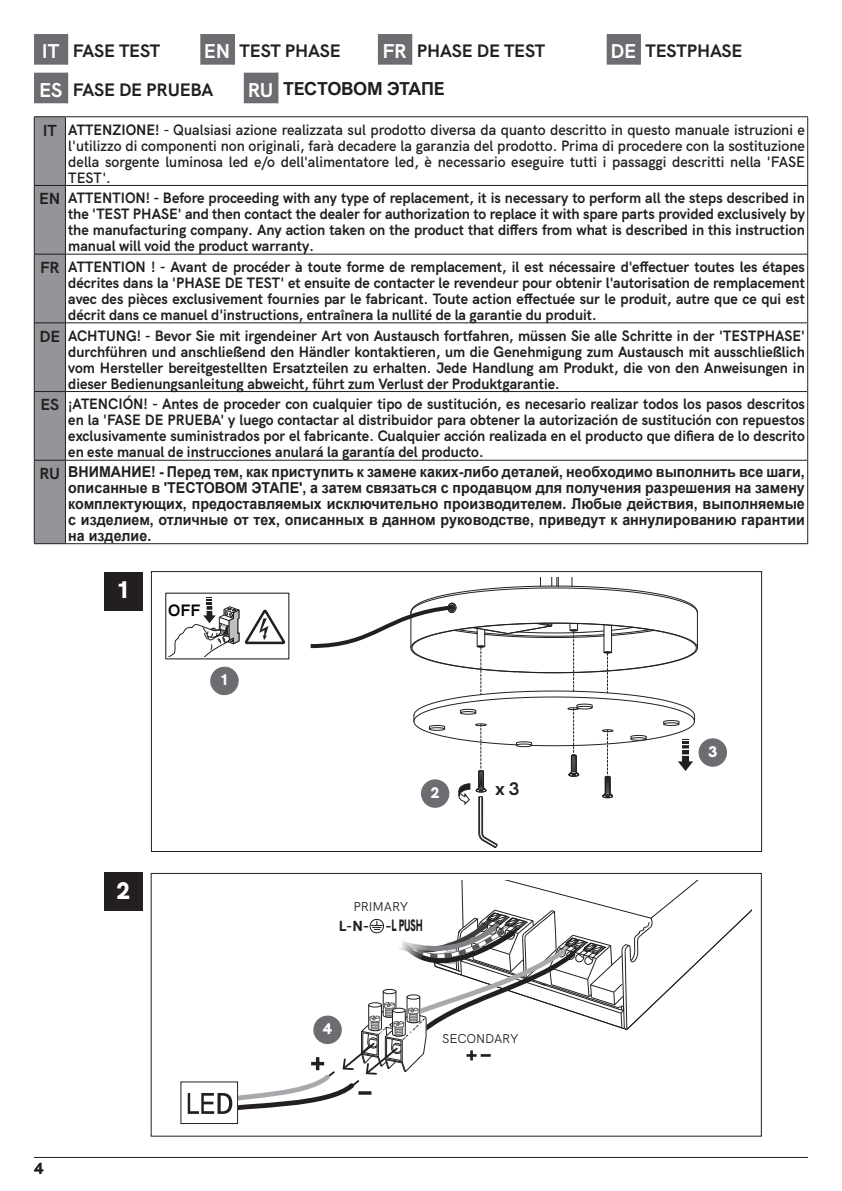
<style>
.page{position:relative;width:842px;height:1191px;background:#fff}
.page>*{position:absolute;margin:0;border:0;box-sizing:border-box;transform-origin:0 0}
.t1{font:900 24px "HK Grotesk";color:#fff}
.t2{font:700 18.2px "HK Grotesk";color:#231f20}
.t3{font:700 18px "HK Grotesk";letter-spacing:-.01em;color:#231f20}
.t4{font:700 18px "Arial Nova";letter-spacing:-.02em;color:#231f20}
.t5{font:900 16.6px "HK Grotesk";color:#231f20;scale:.59 1}
.t6{font:700 16.4px "HK Grotesk";color:#000001}
.t7{font:700 16px "HK Grotesk";color:#231f20}
.t8{font:900 15.4px "HK Grotesk";color:#fff}
.t9{font:700 15px/16px "HK Grotesk";color:#231f20;text-align:justify;scale:.95 1}
.t10{font:700 15px/16px "Arial";color:#231f20;text-align:justify;scale:.95 1}
.t11{font:600 15px/16px "HK Grotesk";color:#231f20;text-align:justify;scale:.95 1}
.t12{font:12.8px "HK Grotesk";letter-spacing:-.01em;color:#231f20}
.s1{font-size:20px;color:#fff}
.s2{font-family:"HK Grotesk";font-size:20px;color:#fff}
.s3{font-weight:700;font-size:16px}
.s4{font-weight:700}
.s5{font-size:16px}
.s6{font-family:"HK Grotesk";font-size:16px}
.s7{font-weight:800;font-size:14.6px}
.s8{font-weight:700;font-size:14.6px}
</style>
<div class="page">
<hr style="left:34px;top:1157px;width:774px;height:1px;background:#231f20">
<div style="left:104px;top:872px;width:39px;height:39px;background:#231f20"></div>
<div style="left:104px;top:572px;width:39px;height:39px;background:#231f20"></div>
<div style="left:151px;top:873px;width:611px;height:263px;border:1px solid #231f20"></div>
<div style="left:151px;top:571px;width:611px;height:281px;border:1px solid #231f20"></div>
<svg style="left:166px;top:593px;width:119px;height:63px"></svg>
<div style="left:699px;top:739px;width:27px;height:27px;background:#6c6d70;border-radius:50%"></div>
<div style="left:698px;top:738px;width:29px;height:28px;border:1px solid #6c6d70;border-radius:50%"></div>
<svg style="left:210px;top:666px;width:29px;height:30px"></svg>
<svg style="left:310px;top:578px;width:393px;height:269px"></svg>
<div style="left:180px;top:1081px;width:58px;height:43px;border:1px solid #231f20"></div>
<svg style="left:188px;top:880px;width:564px;height:234px"></svg>
<svg style="left:34px;top:34px;width:605px;height:31px"></svg>
<hr style="left:66px;top:34px;width:2px;height:31px;background:#6c6d70">
<hr style="left:233px;top:34px;width:2px;height:31px;background:#6c6d70">
<hr style="left:410px;top:34px;width:2px;height:31px;background:#6c6d70">
<hr style="left:639px;top:34px;width:2px;height:31px;background:#6c6d70">
<svg style="left:34px;top:73px;width:242px;height:30px"></svg>
<hr style="left:66px;top:73px;width:2px;height:30px;background:#6c6d70">
<hr style="left:276px;top:73px;width:2px;height:30px;background:#6c6d70">
<div style="left:35px;top:117px;width:30px;height:426px;background:#939598"></div>
<hr style="left:34px;top:116px;width:31px;height:1px;background:#231f20">
<hr style="left:65px;top:116px;width:743px;height:1px;background:#231f20">
<hr style="left:35px;top:322px;width:30px;height:1px;background:#231f20">
<hr style="left:66px;top:322px;width:742px;height:1px;background:#231f20">
<hr style="left:807px;top:323px;width:1px;height:68px;background:#231f20">
<hr style="left:807px;top:391px;width:1px;height:69px;background:#231f20">
<hr style="left:807px;top:460px;width:1px;height:83px;background:#231f20">
<hr style="left:34px;top:543px;width:31px;height:1px;background:#231f20">
<hr style="left:65px;top:543px;width:743px;height:1px;background:#231f20">
<hr style="left:807px;top:186px;width:1px;height:68px;background:#231f20">
<hr style="left:807px;top:254px;width:1px;height:68px;background:#231f20">
<hr style="left:34px;top:392px;width:1px;height:68px;background:#231f20">
<hr style="left:65px;top:392px;width:1px;height:68px;background:#231f20">
<hr style="left:34px;top:460px;width:1px;height:83px;background:#231f20">
<hr style="left:65px;top:460px;width:1px;height:83px;background:#231f20">
<hr style="left:34px;top:391px;width:31px;height:1px;background:#231f20">
<hr style="left:34px;top:460px;width:31px;height:1px;background:#231f20">
<hr style="left:34px;top:117px;width:1px;height:68px;background:#231f20">
<hr style="left:65px;top:117px;width:1px;height:68px;background:#231f20">
<hr style="left:34px;top:185px;width:31px;height:1px;background:#231f20">
<hr style="left:34px;top:186px;width:1px;height:68px;background:#231f20">
<hr style="left:65px;top:185px;width:743px;height:1px;background:#231f20">
<hr style="left:65px;top:186px;width:1px;height:68px;background:#231f20">
<hr style="left:34px;top:254px;width:31px;height:1px;background:#231f20">
<hr style="left:34px;top:254px;width:1px;height:69px;background:#231f20">
<hr style="left:65px;top:254px;width:743px;height:1px;background:#231f20">
<hr style="left:65px;top:254px;width:1px;height:69px;background:#231f20">
<hr style="left:807px;top:117px;width:1px;height:68px;background:#231f20">
<hr style="left:34px;top:323px;width:1px;height:68px;background:#231f20">
<hr style="left:65px;top:323px;width:1px;height:68px;background:#231f20">
<hr style="left:65px;top:391px;width:742px;height:1px;background:#231f20">
<hr style="left:65px;top:460px;width:742px;height:1px;background:#231f20">
<p class="t3" style="left:42px;top:37px;width:120px"><span class="s1">IT</span> FASE TEST</p>
<p class="t3" style="left:204px;top:37px;width:138px"><span class="s1">EN</span> TEST PHASE</p>
<p class="t3" style="left:382px;top:37px;width:164px"><span class="s1">FR</span> PHASE DE TEST</p>
<p class="t3" style="left:610px;top:37px;width:134px"><span class="s1">DE</span> TESTPHASE</p>
<p class="t3" style="left:39px;top:75px;width:176px"><span class="s1">ES</span> FASE DE PRUEBA</p>
<p class="t4" style="left:248px;top:78px;width:199px"><span class="s2">RU</span> ТЕСТОВОМ ЭТАПЕ</p>
<p class="t11" style="left:68px;top:120px;width:777px;text-indent:-25px"><span class="s3">IT</span> <span class="s4">ATTENZIONE!</span> - Qualsiasi azione realizzata sul prodotto diversa da quanto descritto in questo manuale istruzioni e l'utilizzo di componenti non originali, farà decadere la garanzia del prodotto. Prima di procedere con la sostituzione della sorgente luminosa led e/o dell'alimentatore led, è necessario eseguire tutti i passaggi descritti nella 'FASE TEST'.</p>
<p class="t9" style="left:68px;top:189px;width:777px;text-indent:-29px"><span class="s5">EN</span> ATTENTION! - Before proceeding with any type of replacement, it is necessary to perform all the steps described in the 'TEST PHASE' and then contact the dealer for authorization to replace it with spare parts provided exclusively by the manufacturing company. Any action taken on the product that differs from what is described in this instruction manual will void the product warranty.</p>
<p class="t9" style="left:68px;top:257px;width:777px;text-indent:-28px"><span class="s5">FR</span> ATTENTION ! - Avant de procéder à toute forme de remplacement, il est nécessaire d'effectuer toutes les étapes décrites dans la 'PHASE DE TEST' et ensuite de contacter le revendeur pour obtenir l'autorisation de remplacement avec des pièces exclusivement fournies par le fabricant. Toute action effectuée sur le produit, autre que ce qui est décrit dans ce manuel d'instructions, entraînera la nullité de la garantie du produit.</p>
<p class="t9" style="left:68px;top:326px;width:777px;text-indent:-29px"><span class="s5">DE</span> ACHTUNG! - Bevor Sie mit irgendeiner Art von Austausch fortfahren, müssen Sie alle Schritte in der 'TESTPHASE' durchführen und anschließend den Händler kontaktieren, um die Genehmigung zum Austausch mit ausschließlich vom Hersteller bereitgestellten Ersatzteilen zu erhalten. Jede Handlung am Produkt, die von den Anweisungen in dieser Bedienungsanleitung abweicht, führt zum Verlust der Produktgarantie.</p>
<p class="t9" style="left:68px;top:395px;width:777px;text-indent:-28px"><span class="s5">ES</span> ¡ATENCIÓN! - Antes de proceder con cualquier tipo de sustitución, es necesario realizar todos los pasos descritos en la 'FASE DE PRUEBA' y luego contactar al distribuidor para obtener la autorización de sustitución con repuestos exclusivamente suministrados por el fabricante. Cualquier acción realizada en el producto que difiera de lo descrito en este manual de instrucciones anulará la garantía del producto.</p>
<p class="t10" style="left:68px;top:464px;width:777px;text-indent:-29px"><span class="s6">RU</span> ВНИМАНИЕ! - Перед тем, как приступить к замене каких-либо деталей, необходимо выполнить все шаги, описанные в 'ТЕСТОВОМ ЭТАПЕ', а затем связаться с продавцом для получения разрешения на замену комплектующих, предоставляемых исключительно производителем. Любые действия, выполняемые с изделием, отличные от тех, описанных в данном руководстве, приведут к аннулированию гарантии на изделие.</p>
<h1 class="t1" style="left:116px;top:571px;width:16px">1</h1>
<p class="t6" style="left:168px;top:597px;width:34px">OFF</p>
<p class="t8" style="left:220px;top:668px;width:11px">1</p>
<h1 class="t1" style="left:116px;top:871px;width:16px">2</h1>
<p class="t7" style="left:34px;top:1156px;width:11px">4</p>
<p class="t8" style="left:430px;top:780px;width:11px">2</p>
<p class="t2" style="left:495px;top:774px;width:26px">x 3</p>
<p class="t12" style="left:353px;top:897px;width:56px">PRIMARY</p>
<p class="t5" style="left:339px;top:912px;width:144px"><span class="s7">L</span><span class="s8">-</span><span class="s7">N- -</span>L PUSH</p>
<p class="t8" style="left:323px;top:1016px;width:11px">4</p>
<p class="t12" style="left:442px;top:1028px;width:78px">SECONDARY</p>
<p class="t8" style="left:708px;top:739px;width:11px">3</p>
</div>
